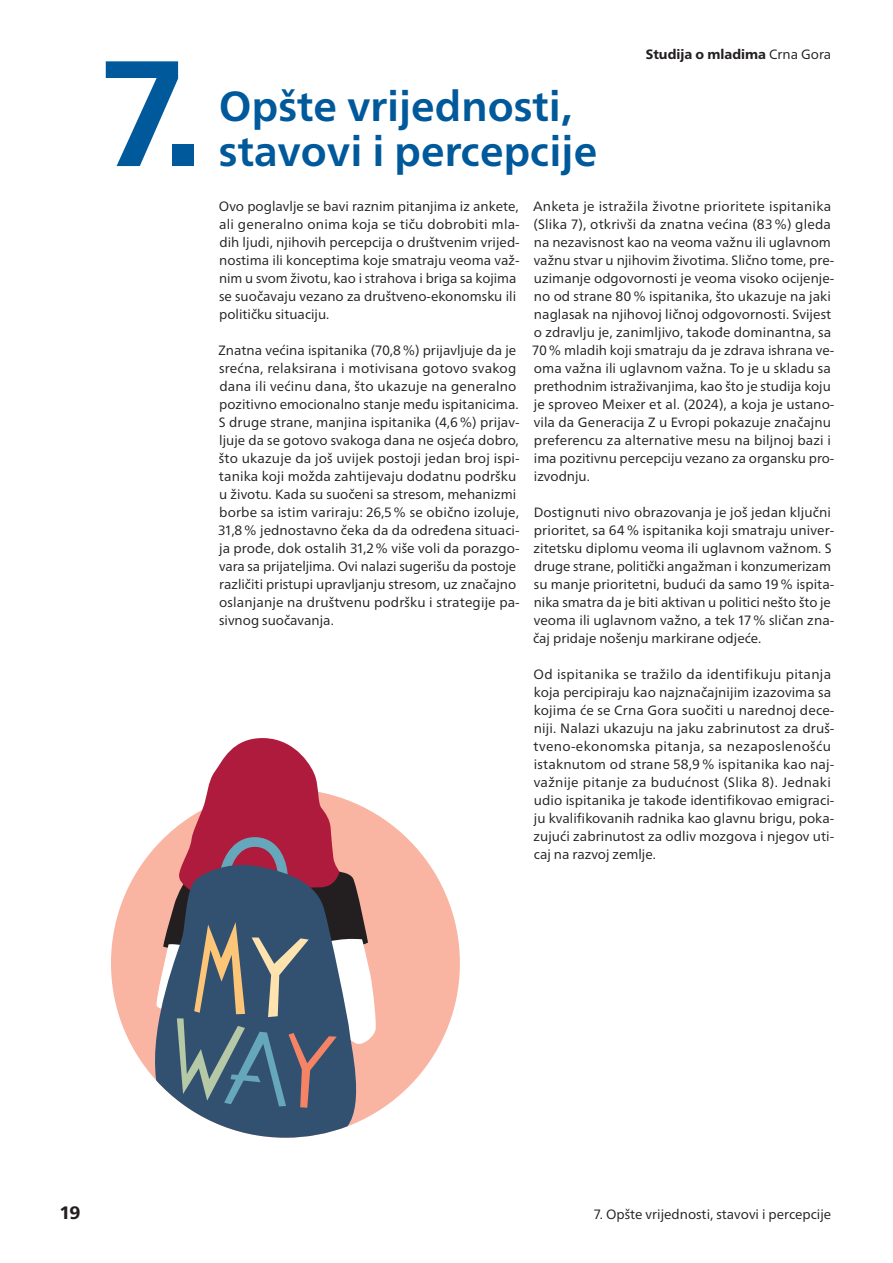
<style>
.page{position:relative;width:893px;height:1263px;background:#fff}
.page>*{position:absolute;margin:0;border:0;box-sizing:border-box;transform-origin:0 0}
.Kapitel_-_100_pt_Nummer{font:700 150px "Neue Frutiger World";color:#00599b}
.Kapitel_-_24_pt{font:700 42px/45px "Neue Frutiger World";color:#00599b}
.t1{font:800 18px "Neue Frutiger World";color:#231f20}
.Text_-_9_pt{font:13.5px/18px "Neue Frutiger World";letter-spacing:.005em;color:#231f20}
.t2{font:800 13.5px "Neue Frutiger World";color:#231f20}
.s1{font-weight:400}
</style>
<div class="page">
<div style="left:111px;top:789px;width:349px;height:349px;background:#f9b4a2;border-radius:50%"></div>
<svg style="left:149px;top:1072px;width:216px;height:66px;fill:#325170"></svg>
<svg style="left:155px;top:738px;width:222px;height:370px"></svg>
<p class="Kapitel_-_100_pt_Nummer" style="left:101px;top:-18px;width:103px">7.</p>
<p class="t2" style="left:646px;top:47px;width:187px">Studija o mladima <span class="s1">Crna Gora</span></p>
<p class="Kapitel_-_24_pt" style="left:219px;top:83px;width:380px">Opšte vrijednosti, stavovi i percepcije</p>
<p class="Text_-_9_pt" style="left:219px;top:198px;width:302px">Ovo poglavlje se bavi raznim pitanjima iz ankete, ali generalno onima koja se tiču dobrobiti mla&shy;dih ljudi, njihovih percepcija o društvenim vrijed&shy;nostima ili konceptima koje smatraju veoma važ&shy;nim u svom životu, kao i strahova i briga sa kojima se suočavaju vezano za društveno-ekonomsku ili političku situaciju.</p>
<p class="Text_-_9_pt" style="left:218px;top:342px;width:303px">Znatna većina ispitanika (70,8%) prijavljuje da je srećna, relaksirana i motivisana gotovo svakog dana ili većinu dana, što ukazuje na generalno pozitivno emocionalno stanje među ispitanicima.<br>S druge strane, manjina ispitanika (4,6%) prijav&shy;ljuje da se gotovo svakoga dana ne osjeća dobro, što ukazuje da još uvijek postoji jedan broj ispi&shy;tanika koji možda zahtijevaju dodatnu podršku u životu. Kada su suočeni sa stresom, mehanizmi borbe sa istim variraju: 26,5% se obično izoluje, 31,8% jednostavno čeka da da određena situaci&shy;ja prođe, dok ostalih 31,2% više voli da porazgo&shy;vara sa prijateljima. Ovi nalazi sugerišu da postoje različiti pristupi upravljanju stresom, uz značajno oslanjanje na društvenu podršku i strategije pa&shy;sivnog suočavanja.</p>
<p class="Text_-_9_pt" style="left:532px;top:198px;width:304px">Anketa je istražila životne prioritete ispitanika (Slika 7), otkrivši da znatna većina (83 %) gleda na nezavisnost kao na veoma važnu ili uglavnom važnu stvar u njihovim životima. Slično tome, pre&shy;uzimanje odgovornosti je veoma visoko ocijenje&shy;no od strane 80% ispitanika, što ukazuje na jaki naglasak na njihovoj ličnoj odgovornosti. Svijest o zdravlju je, zanimljivo, takođe dominantna, sa 70% mladih koji smatraju da je zdrava ishrana ve&shy;oma važna ili uglavnom važna. To je u skladu sa prethodnim istraživanjima, kao što je studija koju je sproveo Meixer et al. (2024), a koja je ustano&shy;vila da Generacija Z u Evropi pokazuje značajnu preferencu za alternative mesu na biljnoj bazi i ima pozitivnu percepciju vezano za organsku pro&shy;izvodnju.</p>
<p class="Text_-_9_pt" style="left:533px;top:504px;width:303px">Dostignuti nivo obrazovanja je još jedan ključni prioritet, sa 64% ispitanika koji smatraju univer&shy;zitetsku diplomu veoma ili uglavnom važnom. S druge strane, politički angažman i konzumerizam su manje prioritetni, budući da samo 19% ispita&shy;nika smatra da je biti aktivan u politici nešto što je veoma ili uglavnom važno, a tek 17% sličan zna&shy;čaj pridaje nošenju markirane odjeće.</p>
<p class="Text_-_9_pt" style="left:533px;top:666px;width:303px">Od ispitanika se tražilo da identifikuju pitanja koja percipiraju kao najznačajnijim izazovima sa kojima će se Crna Gora suočiti u narednoj dece&shy;niji. Nalazi ukazuju na jaku zabrinutost za druš&shy;tveno-ekonomska pitanja, sa nezaposlenošću istaknutom od strane 58,9% ispitanika kao naj&shy;važnije pitanje za budućnost (Slika 8). Jednaki udio ispitanika je takođe identifikovao emigraci&shy;ju kvalifikovanih radnika kao glavnu brigu, poka&shy;zujući zabrinutost za odliv mozgova i njegov uti&shy;caj na razvoj zemlje.</p>
<h3 class="t1" style="left:61px;top:1202px;width:22px">19</h3>
<p class="Text_-_9_pt" style="left:594px;top:1206px;width:239px">7. Opšte vrijednosti, stavovi i percepcije</p>
</div>
